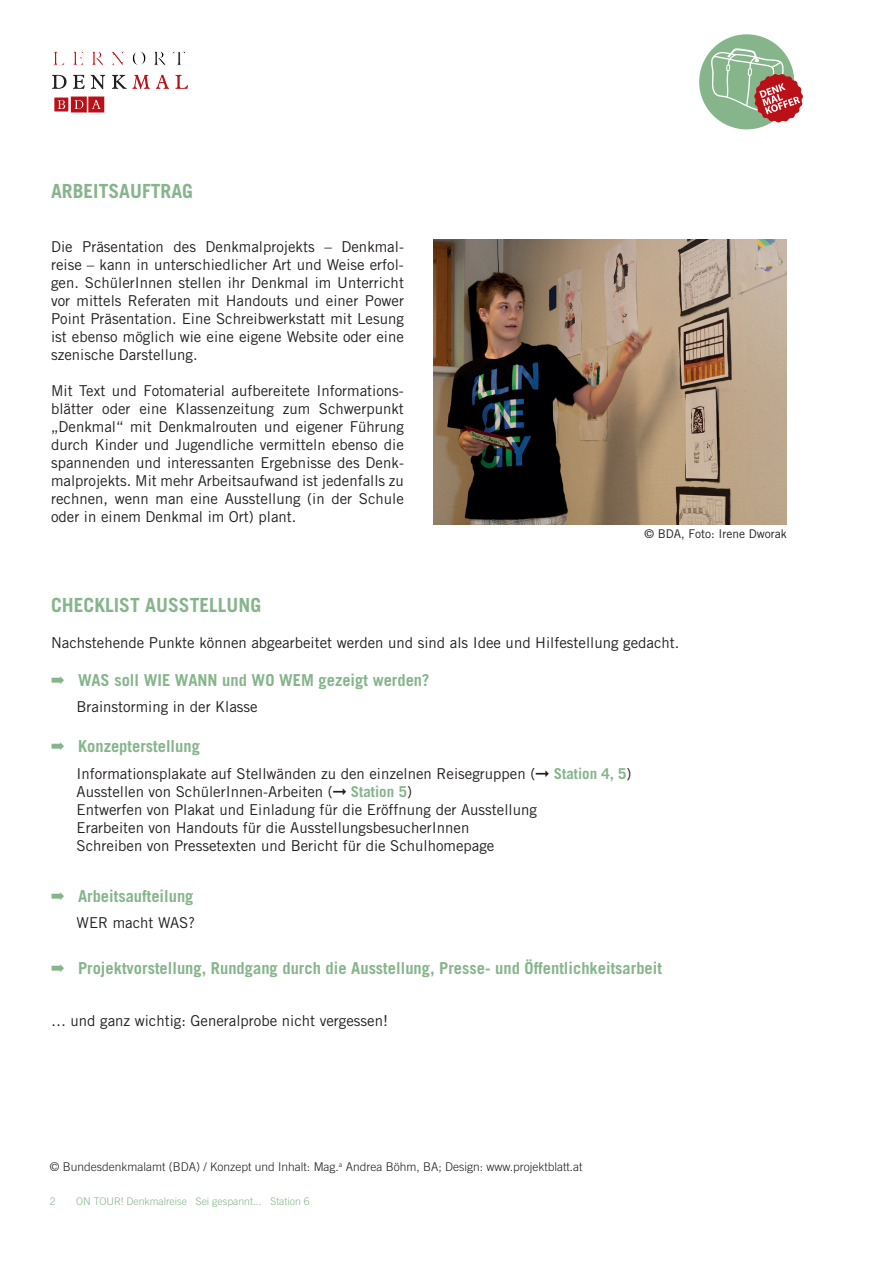
<style>
.page{position:relative;width:893px;height:1263px;background:#fff}
.page>*{position:absolute;margin:0;border:0;box-sizing:border-box;transform-origin:0 0}
.t1{font:700 19.5px "Trade Gothic";color:#86b58c}
.t2{font:700 16.5px "Trade Gothic";color:#86b58c}
.t3{font:15px/18px "Trade Gothic";color:#231f20;text-align:justify}
.t4{font:300 12px "Trade Gothic";color:#231f20}
.t5{font:12px "Trade Gothic";color:#231f20}
.t6{font:300 10.5px "Trade Gothic";color:#86b58c}
.s1{font-weight:700;color:#86b58c}
</style>
<div class="page">
<svg style="left:53px;top:51px;width:12px;height:15px"></svg>
<svg style="left:73px;top:51px;width:52px;height:15px"></svg>
<svg style="left:132px;top:51px;width:53px;height:15px"></svg>
<svg style="left:52px;top:75px;width:15px;height:14px"></svg>
<svg style="left:73px;top:75px;width:12px;height:14px"></svg>
<svg style="left:91px;top:75px;width:14px;height:14px"></svg>
<svg style="left:112px;top:75px;width:38px;height:14px"></svg>
<svg style="left:156px;top:75px;width:13px;height:14px"></svg>
<svg style="left:175px;top:75px;width:13px;height:14px"></svg>
<div style="left:54px;top:97px;width:15px;height:15px;background:#bb1018"></div>
<svg style="left:58px;top:100px;width:7px;height:9px"></svg>
<svg style="left:88px;top:96px;width:16px;height:17px"></svg>
<div style="left:89px;top:97px;width:15px;height:15px;background:#bb1018"></div>
<svg style="left:92px;top:100px;width:9px;height:9px"></svg>
<svg style="left:71px;top:96px;width:16px;height:17px"></svg>
<div style="left:71px;top:97px;width:15px;height:15px;background:#bb1018"></div>
<svg style="left:75px;top:100px;width:8px;height:9px"></svg>
<div style="left:699px;top:34px;width:95px;height:95px;background:#86b58c;border-radius:50%"></div>
<svg style="left:711px;top:48px;width:92px;height:75px"></svg>
<img style="left:434px;top:240px;width:353px;height:284px">
<h1 class="t1" style="left:51px;top:179px;width:143px">ARBEITSAUFTRAG</h1>
<p class="t3" style="left:51px;top:237px;width:354px">Die Präsentation des Denkmalprojekts – Denkmal&shy;reise – kann in unterschiedlicher Art und Weise erfol&shy;gen. SchülerInnen stellen ihr Denkmal im Unterricht vor mittels Referaten mit Handouts und einer Power Point Präsentation. Eine Schreibwerkstatt mit Lesung ist ebenso möglich wie eine eigene Website oder eine szenische Darstellung.</p>
<p class="t3" style="left:51px;top:381px;width:354px">Mit Text und Fotomaterial aufbereitete Informations&shy;blätter oder eine Klassenzeitung zum Schwerpunkt „Denkmal“ mit Denkmalrouten und eigener Führung durch Kinder und Jugendliche vermitteln ebenso die spannenden und interessanten Ergebnisse des Denk&shy;malprojekts. Mit mehr Arbeitsaufwand ist jedenfalls zu rechnen, wenn man eine Ausstellung (in der Schule oder in einem Denkmal im Ort) plant.</p>
<p class="t5" style="left:644px;top:526px;width:144px">© BDA, Foto: Irene Dworak</p>
<h1 class="t1" style="left:51px;top:593px;width:212px">CHECKLIST AUSSTELLUNG</h1>
<p class="t3" style="left:51px;top:633px;width:630px">Nachstehende Punkte können abgearbeitet werden und sind als Idee und Hilfestellung gedacht.</p>
<p class="t2" style="left:51px;top:670px;width:380px">➡ WAS soll WIE WANN und WO WEM gezeigt werden?</p>
<p class="t3" style="left:77px;top:698px;width:183px">Brainstorming in der Klasse</p>
<p class="t2" style="left:51px;top:736px;width:150px">➡ Konzepterstellung</p>
<p class="t3" style="left:77px;top:764px;width:556px;text-align:left">Informationsplakate auf Stellwänden zu den einzelnen Reisegruppen (➞ <span class="s1">Station 4, 5</span>)<br>Ausstellen von SchülerInnen-Arbeiten (➞ <span class="s1">Station 5</span>)<br>Entwerfen von Plakat und Einladung für die Eröffnung der Ausstellung<br>Erarbeiten von Handouts für die AusstellungsbesucherInnen<br>Schreiben von Pressetexten und Bericht für die Schulhomepage</p>
<p class="t2" style="left:51px;top:886px;width:144px">➡ Arbeitsaufteilung</p>
<p class="t3" style="left:77px;top:914px;width:120px">WER macht WAS?</p>
<p class="t2" style="left:51px;top:958px;width:612px">➡ Projektvorstellung, Rundgang durch die Ausstellung, Presse- und Öffentlichkeitsarbeit</p>
<p class="t3" style="left:51px;top:1011px;width:339px">… und ganz wichtig: Generalprobe nicht vergessen!</p>
<p class="t4" style="left:50px;top:1159px;width:534px">© Bundesdenkmalamt (BDA) / Konzept und Inhalt: Mag.<sup>a</sup> Andrea Böhm, BA; Design: www.projektblatt.at</p>
<p class="t6" style="left:50px;top:1195px;width:7px">2</p>
<p class="t6" style="left:76px;top:1195px;width:235px">ON TOUR! Denkmalreise Sei gespannt... Station 6</p>
</div>
